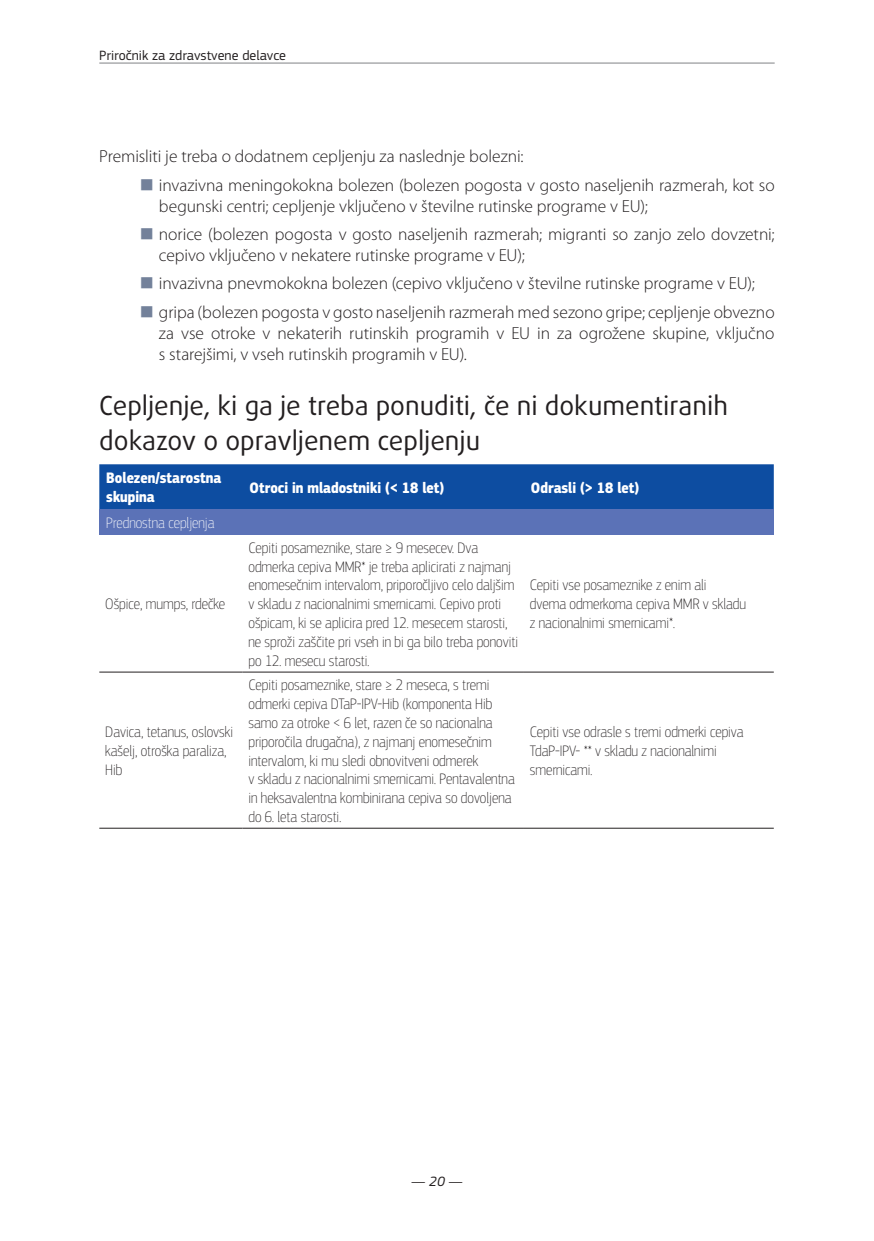
<style>
.page{position:relative;width:874px;height:1241px;background:#fff}
.page>*{position:absolute;margin:0;border:0;box-sizing:border-box;transform-origin:0 0}
.title_3{font:26.25px/35px "Daxline Pro";letter-spacing:-.005em;color:#231f20}
._01_texte{font:300 17.5px/21px "Myriad Pro";letter-spacing:-.005em;color:#231f20}
.Table_text{font:100 15.75px/18.9px "EC Square Sans Cond Pro";color:#231f20}
.Section_Title{font:700 15.75px/18.9px "EC Square Sans Cond Pro";color:#fff}
.Section_Title-2{font:100 15.75px "EC Square Sans Cond Pro";color:#fff}
.t1{font:14px "EC Square Sans Pro";color:#231f20}
.t2{font:italic 14px "EC Square Sans Pro";color:#231f20}
.s1{font-family:"EC Square Sans Pro";font-weight:900;color:#73819a}
</style>
<div class="page">
<hr style="left:99px;top:63px;width:675px;height:1px;background:#808285">
<div style="left:99px;top:464px;width:674px;height:45px;background:#0d4da1"></div>
<div style="left:99px;top:509px;width:674px;height:26px;background:#5b72b7"></div>
<hr style="left:99px;top:671px;width:143px;height:1px;background:#231f20">
<hr style="left:242px;top:671px;width:281px;height:1px;background:#231f20">
<hr style="left:523px;top:671px;width:250px;height:1px;background:#231f20">
<hr style="left:99px;top:827px;width:143px;height:1px;background:#231f20">
<hr style="left:242px;top:827px;width:281px;height:1px;background:#231f20">
<hr style="left:523px;top:827px;width:250px;height:1px;background:#231f20">
<p class="t1" style="left:99px;top:47px;width:188px">Priročnik za zdravstvene delavce</p>
<p class="_01_texte" style="left:99px;top:146px;width:425px">Premisliti je treba o dodatnem cepljenju za naslednje bolezni:</p>
<p class="_01_texte" style="left:159px;top:174px;width:617px;text-indent:-20px"><span class="s1">■</span> invazivna meningokokna bolezen (bolezen pogosta v gosto naseljenih razmerah, kot so begunski centri; cepljenje vključeno v številne rutinske programe v EU);</p>
<p class="_01_texte" style="left:159px;top:224px;width:617px;text-indent:-20px"><span class="s1">■</span> norice (bolezen pogosta v gosto naseljenih razmerah; migranti so zanjo zelo dovzetni; cepivo vključeno v nekatere rutinske programe v EU);</p>
<p class="_01_texte" style="left:139px;top:273px;width:617px"><span class="s1">■</span> invazivna pnevmokokna bolezen (cepivo vključeno v številne rutinske programe v EU);</p>
<p class="_01_texte" style="left:159px;top:302px;width:617px;text-align:justify;text-indent:-20px"><span class="s1">■</span> gripa (bolezen pogosta v gosto naseljenih razmerah med sezono gripe; cepljenje obvezno za vse otroke v nekaterih rutinskih programih v EU in za ogrožene skupine, vključno s starejšimi, v vseh rutinskih programih v EU).</p>
<p class="title_3" style="left:99px;top:388px;width:630px">Cepljenje, ki ga je treba ponuditi, če ni dokumentiranih dokazov o opravljenem cepljenju</p>
<p class="Section_Title" style="left:106px;top:468px;width:116px">Bolezen/starostna skupina</p>
<p class="Section_Title" style="left:249px;top:478px;width:196px">Otroci in mladostniki (&lt; 18 let)</p>
<p class="Section_Title" style="left:530px;top:478px;width:110px">Odrasli (&gt; 18 let)</p>
<p class="Section_Title-2" style="left:106px;top:514px;width:110px">Prednostna cepljenja</p>
<p class="Table_text" style="left:105px;top:594px;width:121px">Ošpice, mumps, rdečke</p>
<p class="Table_text" style="left:105px;top:722px;width:129px">Davica, tetanus, oslovski kašelj, otroška paraliza,<br>Hib</p>
<p class="Table_text" style="left:248px;top:538px;width:271px">Cepiti posameznike, stare ≥ 9 mesecev. Dva odmerka cepiva MMR* je treba aplicirati z najmanj enomesečnim intervalom, priporočljivo celo daljšim v skladu z nacionalnimi smernicami. Cepivo proti ošpicam, ki se aplicira pred 12. mesecem starosti, ne sproži zaščite pri vseh in bi ga bilo treba ponoviti po 12. mesecu starosti.</p>
<p class="Table_text" style="left:248px;top:675px;width:267px">Cepiti posameznike, stare ≥ 2 meseca, s tremi odmerki cepiva DTaP‑IPV‑Hib (komponenta Hib samo za otroke &lt; 6 let, razen če so nacionalna priporočila drugačna), z najmanj enomesečnim intervalom, ki mu sledi obnovitveni odmerek<br>v skladu z nacionalnimi smernicami. Pentavalentna in heksavalentna kombinirana cepiva so dovoljena do 6. leta starosti.</p>
<p class="Table_text" style="left:529px;top:575px;width:217px">Cepiti vse posameznike z enim ali dvema odmerkoma cepiva MMR v skladu z nacionalnimi smernicami*.</p>
<p class="Table_text" style="left:529px;top:722px;width:215px">Cepiti vse odrasle s tremi odmerki cepiva<br>TdaP‑IPV- ** v skladu z nacionalnimi smernicami.</p>
<p class="t2" style="left:411px;top:1172px;width:53px">— 20 —</p>
</div>
